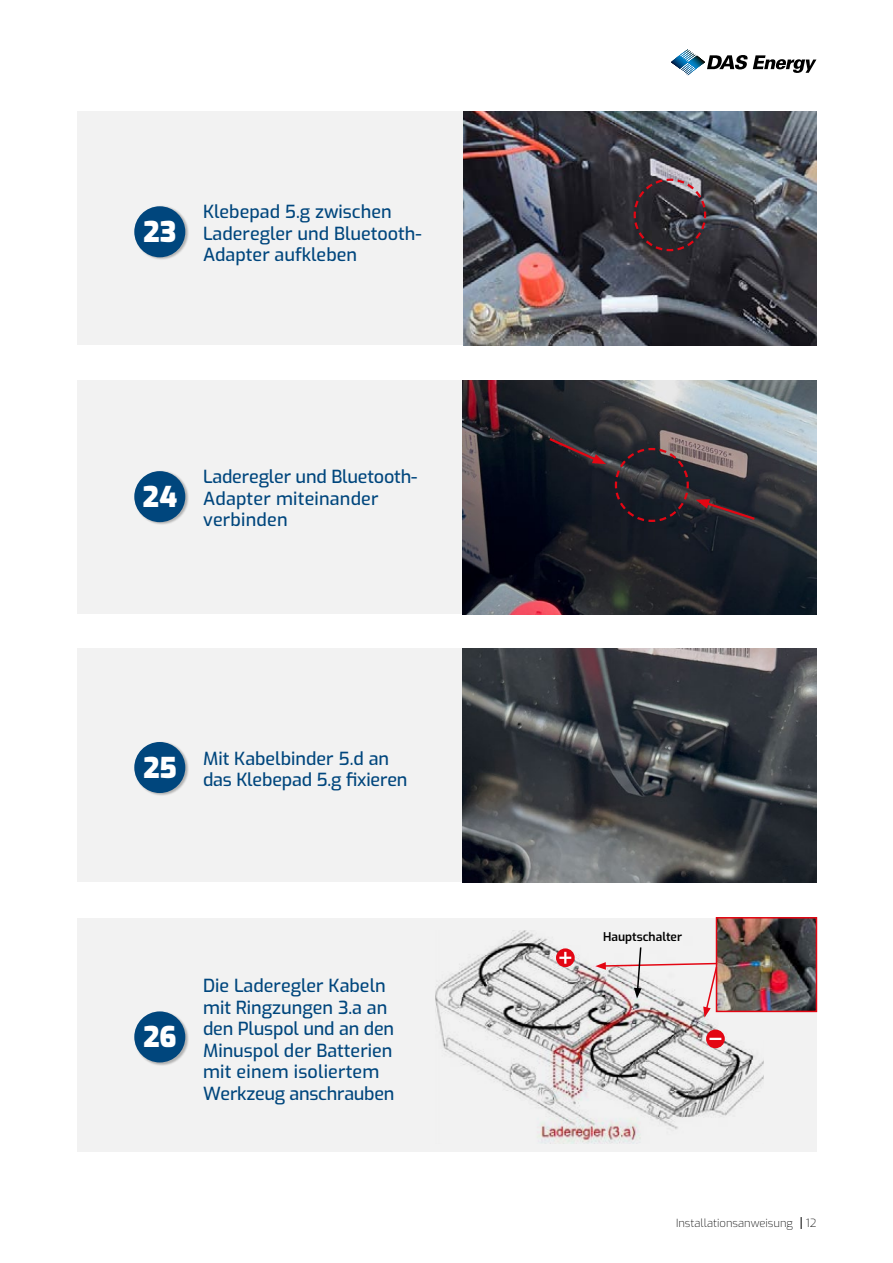
<style>
.page{position:relative;width:893px;height:1263px;background:#fff}
.page>*{position:absolute;margin:0;border:0;box-sizing:border-box;transform-origin:0 0}
.t1{font:900 28.5px "Exo";color:#fff}
.t2{font:500 18px/21.6px "Exo";color:#00467d}
.t3{font:600 12px "Exo";color:#000}
.t4{font:200 11.25px "Exo";color:#000}
</style>
<div class="page">
<div style="left:77px;top:111px;width:739px;height:234px;background:#f2f2f2"></div>
<div style="left:134px;top:206px;width:55px;height:55px;background:#000;opacity:.27"></div>
<div style="left:134px;top:206px;width:51px;height:51px;background:#00467d;border-radius:50%"></div>
<div style="left:77px;top:648px;width:739px;height:234px;background:#f2f2f2"></div>
<img style="left:463px;top:111px;width:353px;height:234px">
<img style="left:463px;top:648px;width:353px;height:234px">
<div style="left:134px;top:741px;width:55px;height:55px;background:#000;opacity:.27"></div>
<div style="left:134px;top:742px;width:51px;height:51px;background:#00467d;border-radius:50%"></div>
<div style="left:77px;top:918px;width:739px;height:234px;background:#f2f2f2"></div>
<div style="left:134px;top:1011px;width:55px;height:55px;background:#000;opacity:.27"></div>
<div style="left:134px;top:1011px;width:51px;height:51px;background:#00467d;border-radius:50%"></div>
<div style="left:77px;top:380px;width:739px;height:234px;background:#f2f2f2"></div>
<img style="left:463px;top:380px;width:353px;height:234px">
<div style="left:134px;top:470px;width:55px;height:56px;background:#000;opacity:.27"></div>
<div style="left:134px;top:471px;width:51px;height:51px;background:#00467d;border-radius:50%"></div>
<svg style="left:671px;top:49px;width:145px;height:26px"></svg>
<svg style="left:632px;top:177px;width:75px;height:75px;background:#45393f"></svg>
<svg style="left:614px;top:447px;width:76px;height:76px;background:#332a31"></svg>
<svg style="left:696px;top:499px;width:61px;height:23px"></svg>
<svg style="left:547px;top:436px;width:59px;height:28px;background:#35222a"></svg>
<img style="left:435px;top:930px;width:329px;height:214px">
<img style="left:719px;top:920px;width:95px;height:89px">
<div style="left:716px;top:917px;width:101px;height:95px;border:2px solid #e30613"></div>
<svg style="left:595px;top:946px;width:124px;height:71px"></svg>
<svg style="left:556px;top:948px;width:19px;height:19px"></svg>
<svg style="left:559px;top:952px;width:12px;height:12px"></svg>
<svg style="left:706px;top:1029px;width:19px;height:19px"></svg>
<svg style="left:709px;top:1038px;width:12px;height:2px"></svg>
<svg style="left:801px;top:1217px;width:1px;height:12px"></svg>
<h1 class="t1" style="left:143px;top:210px;width:34px">23</h1>
<p class="t2" style="left:203px;top:200px;width:220px">Klebepad 5.g zwischen<br>Laderegler und Bluetooth-<br>Adapter aufkleben</p>
<h1 class="t1" style="left:142px;top:474px;width:36px">24</h1>
<p class="t2" style="left:203px;top:465px;width:216px">Laderegler und Bluetooth-<br>Adapter miteinander verbinden</p>
<h1 class="t1" style="left:143px;top:745px;width:35px">25</h1>
<p class="t2" style="left:203px;top:746px;width:206px">Mit Kabelbinder 5.d an das Klebepad 5.g fixieren</p>
<h1 class="t1" style="left:143px;top:1015px;width:35px">26</h1>
<p class="t2" style="left:203px;top:973px;width:193px">Die Laderegler Kabeln mit Ringzungen 3.a an den Pluspol und an den<br>Minuspol der Batterien mit einem isoliertem<br>Werkzeug anschrauben</p>
<p class="t3" style="left:603px;top:928px;width:80px">Hauptschalter</p>
<p class="t4" style="left:676px;top:1215px;width:142px">Installationsanweisung 12</p>
</div>
